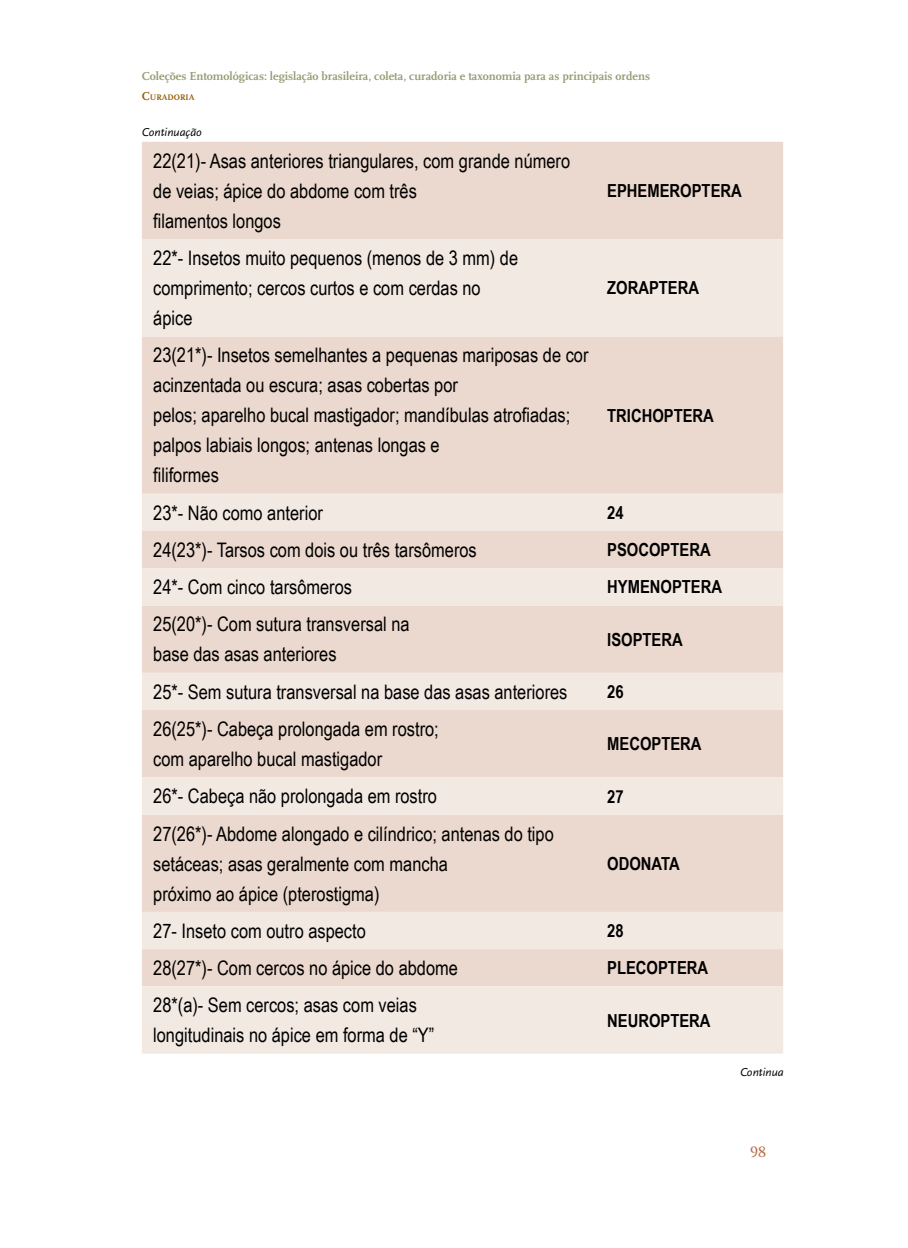
<style>
.page{position:relative;width:908px;height:1248px;background:#fff}
.page>*{position:absolute;margin:0;border:0;box-sizing:border-box;transform-origin:0 0}
.t1{font:20px/30px "Arial Narrow";color:#000}
.t2{font:700 18px "Arial Narrow";color:#000}
.t3{font:16px "Scala Regular Lf";color:#ba7152}
.t4{font:700 12px "Scala";color:#939d74}
.t5{font:italic 12px "Scala Sans";color:#000}
.t6{font:700 8.4px "Scala";color:#955d06}
.s1{font-size:12px}
</style>
<div class="page">
<div style="left:142px;top:142px;width:640px;height:97px;background:#ebd8ce"></div>
<svg style="left:142px;top:239px;width:640px;height:814px;background:#eedfd7"></svg>
<p class="t4" style="left:142px;top:69px;width:509px">Coleções Entomológicas: legislação brasileira, coleta, curadoria e taxonomia para as principais ordens</p>
<p class="t6" style="left:142px;top:92px;width:54px"><span class="s1">C</span>URADORIA</p>
<p class="t5" style="left:142px;top:126px;width:62px">Continuação</p>
<p class="t1" style="left:153px;top:145px;width:418px">22(21)‑ Asas anteriores triangulares, com grande número de veias; ápice do abdome com três<br>filamentos longos</p>
<p class="t1" style="left:153px;top:242px;width:366px">22*‑ Insetos muito pequenos (menos de 3 mm) de comprimento; cercos curtos e com cerdas no ápice</p>
<p class="t1" style="left:153px;top:339px;width:436px">23(21*)‑ Insetos semelhantes a pequenas mariposas de cor acinzentada ou escura; asas cobertas por<br>pelos; aparelho bucal mastigador; mandíbulas atrofiadas; palpos labiais longos; antenas longas e<br>filiformes</p>
<p class="t2" style="left:607px;top:177px;width:136px">EPHEMEROPTERA</p>
<p class="t2" style="left:607px;top:274px;width:93px">ZORAPTERA</p>
<p class="t2" style="left:607px;top:401px;width:108px">TRICHOPTERA</p>
<p class="t1" style="left:153px;top:497px;width:171px">23*‑ Não como anterior</p>
<p class="t2" style="left:607px;top:499px;width:18px">24</p>
<p class="t1" style="left:153px;top:534px;width:325px">24(23*)‑ Tarsos com dois ou três tarsômeros</p>
<p class="t2" style="left:607px;top:536px;width:105px">PSOCOPTERA</p>
<p class="t1" style="left:153px;top:571px;width:200px">24*‑ Com cinco tarsômeros</p>
<p class="t2" style="left:607px;top:573px;width:116px">HYMENOPTERA</p>
<p class="t1" style="left:153px;top:608px;width:258px">25(20*)‑ Com sutura transversal na base das asas anteriores</p>
<p class="t2" style="left:607px;top:625px;width:77px">ISOPTERA</p>
<p class="t1" style="left:153px;top:676px;width:415px">25*‑ Sem sutura transversal na base das asas anteriores</p>
<p class="t2" style="left:607px;top:678px;width:18px">26</p>
<p class="t1" style="left:153px;top:713px;width:287px">26(25*)‑ Cabeça prolongada em rostro; com aparelho bucal mastigador</p>
<p class="t2" style="left:607px;top:730px;width:96px">MECOPTERA</p>
<p class="t1" style="left:153px;top:780px;width:285px">26*‑ Cabeça não prolongada em rostro</p>
<p class="t2" style="left:607px;top:782px;width:18px">27</p>
<p class="t1" style="left:153px;top:817px;width:402px">27(26*)‑ Abdome alongado e cilíndrico; antenas do tipo setáceas; asas geralmente com mancha<br>próximo ao ápice (pterostigma)</p>
<p class="t2" style="left:607px;top:849px;width:74px">ODONATA</p>
<p class="t1" style="left:153px;top:914px;width:214px">27‑ Inseto com outro aspecto</p>
<p class="t2" style="left:607px;top:917px;width:18px">28</p>
<p class="t1" style="left:153px;top:952px;width:306px">28(27*)‑ Com cercos no ápice do abdome</p>
<p class="t2" style="left:607px;top:954px;width:102px">PLECOPTERA</p>
<p class="t1" style="left:153px;top:989px;width:282px">28*(a)‑ Sem cercos; asas com veias longitudinais no ápice em forma de “Y”</p>
<p class="t2" style="left:607px;top:1006px;width:105px">NEUROPTERA</p>
<p class="t5" style="left:739px;top:1065px;width:45px">Continua</p>
<p class="t3" style="left:749px;top:1142px;width:17px">98</p>
</div>
